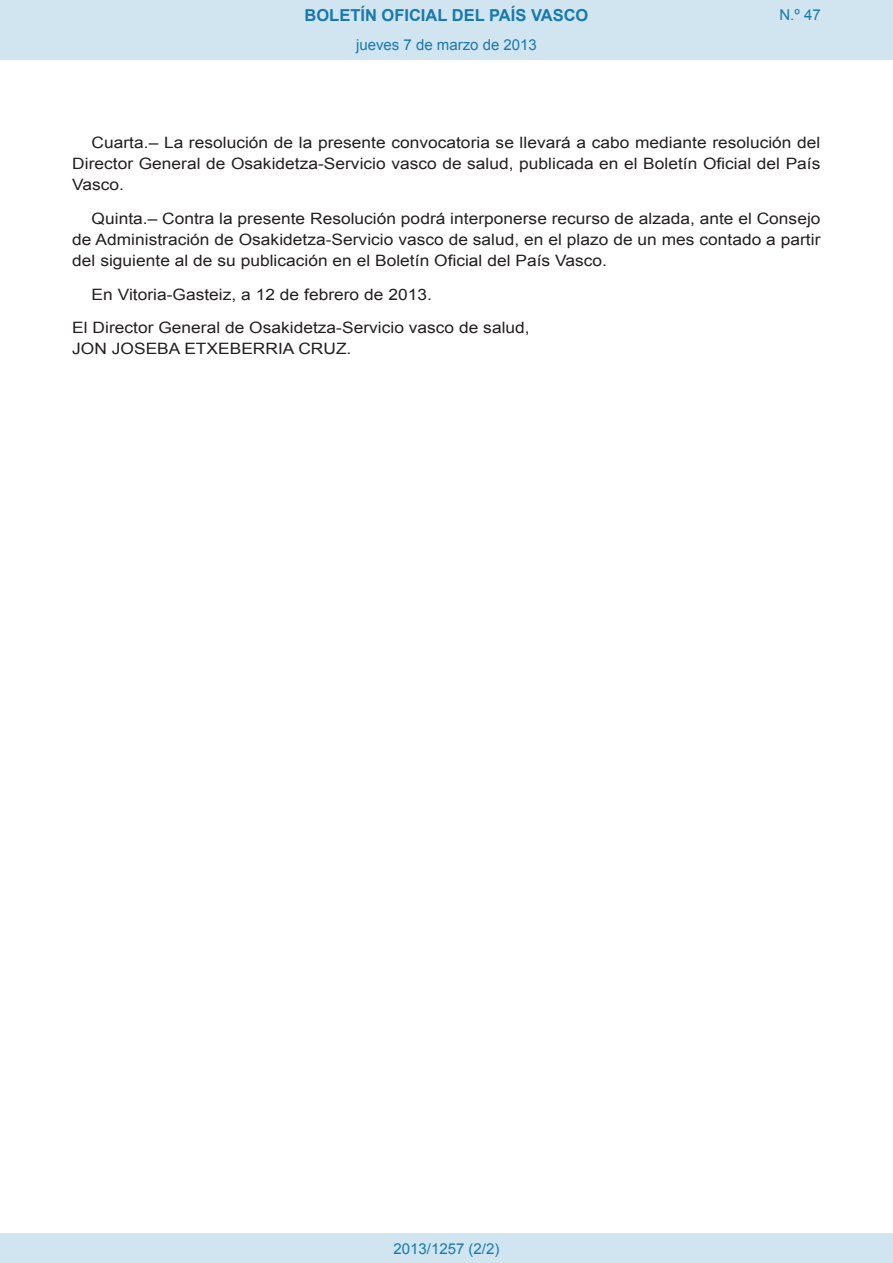
<style>
.page{position:relative;width:893px;height:1263px;background:#fff}
.page>*{position:absolute;margin:0;border:0;box-sizing:border-box;transform-origin:0 0}
.t1{font:700 16.5px "Arial";color:#1879ad}
.BOPVDetalle{font:15.6px/21px "Arial";color:#231f20;text-align:justify;scale:1.11 1}
.BOPVFirmaPuesto{font:15.6px "Arial";color:#231f20;scale:1.11 1}
.BOPVFirmaLugFec{font:15.6px "Arial";color:#231f20;scale:1.11 1}
.BOPVFirmaNombre{font:15.6px "Arial";color:#231f20;scale:1.11 1}
.Paginacion_Centro{font:15px "Arial";color:#1879ad}
</style>
<div class="page">
<div style="left:0;top:0;width:893px;height:60px;background:#d0e5f0"></div>
<div style="left:0;top:1233px;width:893px;height:30px;background:#d0e5f0"></div>
<p class="t1" style="left:305px;top:4px;width:285px">BOLETÍN OFICIAL DEL PAÍS VASCO</p>
<p class="Paginacion_Centro" style="left:356px;top:35px;width:182px">jueves 7 de marzo de 2013</p>
<p class="Paginacion_Centro" style="left:779px;top:5px;width:43px">N.º 47</p>
<p class="BOPVDetalle" style="left:72px;top:132px;width:676px;text-indent:19px">Cuarta.– La resolución de la presente convocatoria se llevará a cabo mediante resolución del Director General de Osakidetza-Servicio vasco de salud, publicada en el Boletín Oficial del País Vasco.</p>
<p class="BOPVDetalle" style="left:72px;top:208px;width:676px;text-indent:19px">Quinta.– Contra la presente Resolución podrá interponerse recurso de alzada, ante el Consejo de Administración de Osakidetza-Servicio vasco de salud, en el plazo de un mes contado a partir del siguiente al de su publicación en el Boletín Oficial del País Vasco.</p>
<p class="BOPVFirmaLugFec" style="left:92px;top:284px;width:308px">En Vitoria-Gasteiz, a 12 de febrero de 2013.</p>
<p class="BOPVFirmaPuesto" style="left:72px;top:318px;width:414px">El Director General de Osakidetza-Servicio vasco de salud,</p>
<p class="BOPVFirmaNombre" style="left:72px;top:339px;width:253px">JON JOSEBA ETXEBERRIA CRUZ.</p>
<p class="Paginacion_Centro" style="left:393px;top:1238px;width:107px">2013/1257 (2/2)</p>
</div>
